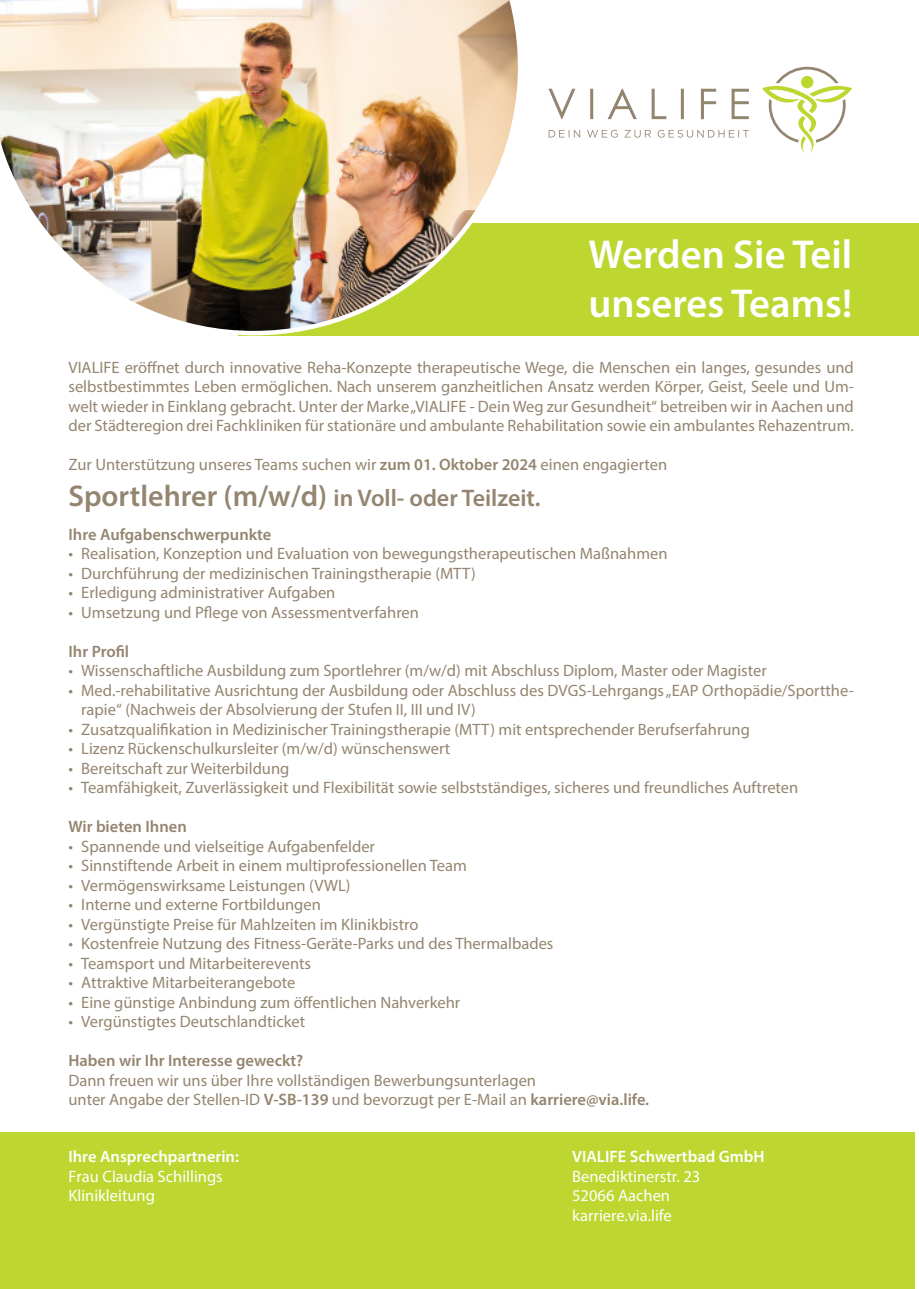
<style>
.page{position:relative;width:919px;height:1289px;background:#fff}
.page>*{position:absolute;margin:0;border:0;box-sizing:border-box;transform-origin:0 0}
.t1{font:600 40.5px "Myriad Pro";color:#fff}
.t2{font:600 24px "Myriad Pro";color:#948570}
.t3{font:16.5px/19.5px "Myriad Pro";color:#948570;text-align:justify}
.t4{font:16.5px/19.2px "Myriad Pro";color:#fff}
.t5{font:600 16.5px "Myriad Pro";color:#948570}
.t6{font:600 16.5px "Myriad Pro";color:#fff}
.s1{font-weight:600}
.s2{font-size:30px}
</style>
<div class="page">
<div style="left:238px;top:223px;width:680px;height:112px;background:#bed630"></div>
<div style="left:0;top:1132px;width:914px;height:156px;background:#bed630"></div>
<svg style="left:762px;top:67px;width:90px;height:86px"></svg>
<svg style="left:548px;top:89px;width:200px;height:30px"></svg>
<svg style="left:548px;top:130px;width:200px;height:8px"></svg>
<img style="left:0;top:0;width:518px;height:335px">
<p class="t1" style="left:588px;top:229px;width:265px">Werden Sie Teil</p>
<p class="t1" style="left:588px;top:278px;width:265px">unseres Teams!</p>
<p class="t3" style="left:68px;top:357px;width:786px">VIALIFE eröffnet durch innovative Reha-Konzepte therapeutische Wege, die Menschen ein langes, gesundes und selbstbestimmtes Leben ermöglichen. Nach unserem ganzheitlichen Ansatz werden Körper, Geist, Seele und Um&shy;welt wieder in Einklang gebracht. Unter der Marke „VIALIFE - Dein Weg zur Gesundheit“ betreiben wir in Aachen und der Städteregion drei Fachkliniken für stationäre und ambulante Rehabilitation sowie ein ambulantes Rehazentrum.</p>
<p class="t3" style="left:68px;top:455px;width:600px">Zur Unterstützung unseres Teams suchen wir <span class="s1">zum 01. Oktober 2024</span> einen engagierten</p>
<p class="t2" style="left:68px;top:483px;width:473px"><span class="s2">Sportlehrer (m/w/d)</span> in Voll- oder Teilzeit.</p>
<p class="t5" style="left:68px;top:523px;width:204px">Ihre Aufgabenschwerpunkte</p>
<p class="t3" style="left:68px;top:543px;width:600px">• Realisation, Konzeption und Evaluation von bewegungstherapeutischen Maßnahmen</p>
<p class="t3" style="left:68px;top:563px;width:409px">• Durchführung der medizinischen Trainingstherapie (MTT)</p>
<p class="t3" style="left:68px;top:582px;width:268px">• Erledigung administrativer Aufgaben</p>
<p class="t3" style="left:68px;top:602px;width:352px">• Umsetzung und Pflege von Assessmentverfahren</p>
<p class="t5" style="left:68px;top:640px;width:62px">Ihr Profil</p>
<p class="t3" style="left:68px;top:660px;width:699px">• Wissenschaftliche Ausbildung zum Sportlehrer (m/w/d) mit Abschluss Diplom, Master oder Magister</p>
<p class="t3" style="left:81px;top:680px;width:774px;text-indent:-13px">• Med.-rehabilitative Ausrichtung der Ausbildung oder Abschluss des DVGS-Lehrgangs „EAP Orthopädie/Sportthe&shy;rapie“ (Nachweis der Absolvierung der Stufen II, III und IV)</p>
<p class="t3" style="left:68px;top:719px;width:683px">• Zusatzqualifikation in Medizinischer Trainingstherapie (MTT) mit entsprechender Berufserfahrung</p>
<p class="t3" style="left:68px;top:738px;width:383px">• Lizenz Rückenschulkursleiter (m/w/d) wünschenswert</p>
<p class="t3" style="left:68px;top:758px;width:222px">• Bereitschaft zur Weiterbildung</p>
<p class="t3" style="left:68px;top:777px;width:731px">• Teamfähigkeit, Zuverlässigkeit und Flexibilität sowie selbstständiges, sicheres und freundliches Auftreten</p>
<p class="t5" style="left:68px;top:816px;width:120px">Wir bieten Ihnen</p>
<p class="t3" style="left:68px;top:836px;width:308px">• Spannende und vielseitige Aufgabenfelder</p>
<p class="t3" style="left:68px;top:855px;width:400px">• Sinnstiftende Arbeit in einem multiprofessionellen Team</p>
<p class="t3" style="left:68px;top:875px;width:283px">• Vermögenswirksame Leistungen (VWL)</p>
<p class="t3" style="left:68px;top:894px;width:254px">• Interne und externe Fortbildungen</p>
<p class="t3" style="left:68px;top:914px;width:351px">• Vergünstigte Preise für Mahlzeiten im Klinikbistro</p>
<p class="t3" style="left:68px;top:933px;width:486px">• Kostenfreie Nutzung des Fitness-Geräte-Parks und des Thermalbades</p>
<p class="t3" style="left:68px;top:953px;width:244px">• Teamsport und Mitarbeiterevents</p>
<p class="t3" style="left:68px;top:972px;width:228px">• Attraktive Mitarbeiterangebote</p>
<p class="t3" style="left:68px;top:992px;width:393px">• Eine günstige Anbindung zum öffentlichen Nahverkehr</p>
<p class="t3" style="left:68px;top:1011px;width:238px">• Vergünstigtes Deutschlandticket</p>
<p class="t5" style="left:68px;top:1050px;width:236px">Haben wir Ihr Interesse geweckt?</p>
<p class="t3" style="left:68px;top:1070px;width:469px">Dann freuen wir uns über Ihre vollständigen Bewerbungsunterlagen</p>
<p class="t3" style="left:68px;top:1089px;width:582px">unter Angabe der Stellen-ID <span class="s1">V-SB-139</span> und bevorzugt per E-Mail an <span class="s1">karriere@via.life.</span></p>
<p class="t4" style="left:68px;top:1146px;width:172px"><span class="s1">Ihre Ansprechpartnerin:<br></span>Frau Claudia Schillings<br>Klinikleitung</p>
<p class="t6" style="left:572px;top:1146px;width:194px">VIALIFE Schwertbad GmbH</p>
<p class="t4" style="left:572px;top:1166px;width:130px">Benediktinerstr. 23</p>
<p class="t4" style="left:572px;top:1185px;width:101px">52066 Aachen karriere.via.life</p>
</div>
